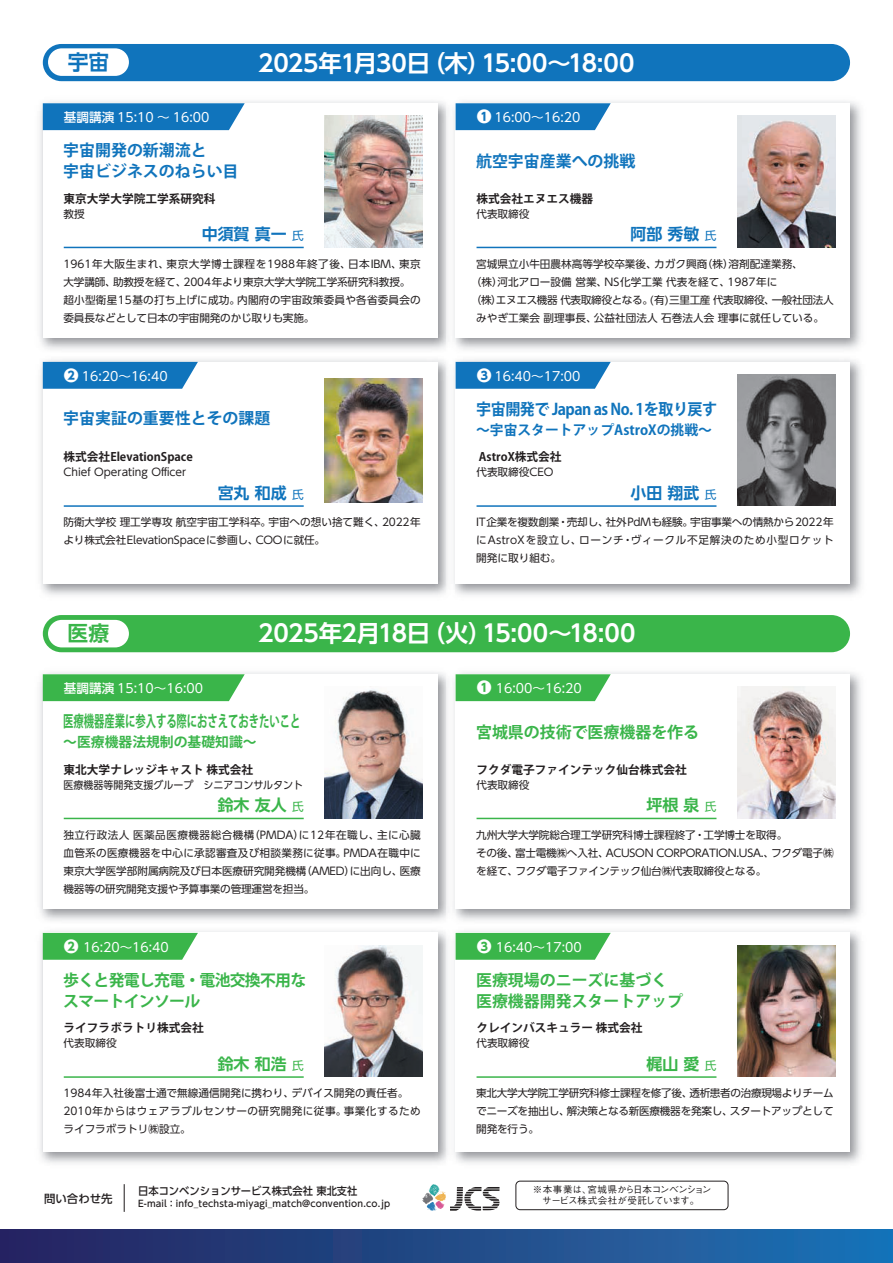
<style>
.page{position:relative;width:893px;height:1263px;background:#fff}
.page>*{position:absolute;margin:0;border:0;box-sizing:border-box;transform-origin:0 0}
.t1{font:23.4px "UD Shin Go Pr 6 N De Bold 90 msp RKSJ H";letter-spacing:-.01em;color:#fff}
.t2{font:20.85px "UD Shin Go Pr 6 N De Bold 90 msp RKSJ H";color:#1074bc}
.t3{font:20.85px "UD Shin Go Pr 6 N De Bold 90 msp RKSJ H";color:#3ab54a}
.t4{font:15.9px/21px "Koz Go Pr 6 N Bold 90 msp RKSJ H";color:#1074bc}
.t5{font:15.9px/21px "Koz Go Pr 6 N Bold 90 msp RKSJ H";letter-spacing:-.005em;color:#3ab54a}
.t6{font:15.9px/21px "Koz Go Pr 6 N Bold 90 msp RKSJ H";letter-spacing:-.05em;color:#3ab54a}
.t7{font:15.9px "Koz Go Pr 6 N Bold 90 msp RKSJ H";letter-spacing:-.005em;color:#3ab54a;scale:.65 1}
.t8{font:15.9px "UD Shin Go Pr 6 N De Bold 90 msp RKSJ H";color:#1074bc}
.t9{font:15.9px "Koz Go Pr 6 N Bold 90 msp RKSJ H";letter-spacing:-.035em;color:#1074bc;scale:.95 1}
.t10{font:15.9px "UD Shin Go Pr 6 N De Bold 90 msp RKSJ H";color:#3ab54a}
.t11{font:13.8px "Koz Go Pr 6 N Bold 90 msp RKSJ H";color:#1074bc}
.t12{font:13.8px "Koz Go Pr 6 N Bold 90 msp RKSJ H";color:#3ab54a}
.t13{font:12.6px "UD Shin Go Pro Regular 90 msp RKSJ H";color:#fff}
.t14{font:11.7px "Koz Go Pr 6 N Bold 90 msp RKSJ H";color:#231f20}
.t15{font:11.4px "UD Shin Go Pr 6 N Medium 90 msp RKSJ H";color:#231f20}
.t16{font:10.8px "UD Shin Go Pr 6 N Medium 90 msp RKSJ H";color:#231f20;scale:.95 1}
.t17{font:10.65px/18px "UD Shin Go Pr 6 N Regular 90 msp RKSJ H";color:#231f20}
.t18{font:10.65px "UD Shin Go Pr 6 N Regular 90 msp RKSJ H";letter-spacing:-.035em;color:#231f20}
.t19{font:10.65px "UD Shin Go Pr 6 N Regular 90 msp RKSJ H";color:#231f20;scale:.94 1}
.t20{font:9.6px "Gothic BBB Pro Medium 90 msp RKSJ H";letter-spacing:-.05em;color:#231f20}
.t21{font:9.15px "UD Shin Go Pr 6 N Medium 90 msp RKSJ H";letter-spacing:.02em;color:#231f20}
.s1{font-family:"UD Shin Go Pro Medium 90 msp RKSJ H"}
.s2{font-family:"UD Shin Go Pr 6 N Heavy 90 msp RKSJ H";font-size:14.85px}
.s3{font-family:"UD Shin Go Pr 6 N Regular 90 msp RKSJ H";font-size:11.7px}
</style>
<div class="page">
<div style="left:0;top:1230px;width:892px;height:32px;background:linear-gradient(to right,#26225e,#1d73b5)"></div>
<div style="left:43px;top:44px;width:807px;height:37px;background:#1074bc;border-radius:19px"></div>
<div style="left:43px;top:615px;width:807px;height:37px;background:#3ab54a;border-radius:19px"></div>
<div style="left:48px;top:48px;width:81px;height:28px;background:#fff;border-radius:14px"></div>
<div style="left:48px;top:620px;width:81px;height:27px;background:#fff;border-radius:14px"></div>
<svg style="left:422px;top:1184px;width:78px;height:27px"></svg>
<div style="left:516px;top:1181px;width:212px;height:29px;border:1px solid #231f20;border-radius:4px"></div>
<svg style="left:124px;top:1184px;width:1px;height:28px"></svg>
<img style="left:40px;top:101px;width:821px;height:249px">
<div style="left:43px;top:103px;width:394px;height:235px;background:#fff"></div>
<svg style="left:43px;top:103px;width:202px;height:27px;background:#1c7bbf"></svg>
<img style="left:325px;top:116px;width:97px;height:131px">
<hr style="left:64px;top:247px;width:240px;height:1px;background:#1074bc">
<img style="left:446px;top:101px;width:9px;height:249px">
<div style="left:456px;top:103px;width:394px;height:235px;background:#fff"></div>
<svg style="left:456px;top:103px;width:155px;height:27px;background:#1e7cc0"></svg>
<img style="left:737px;top:116px;width:98px;height:131px">
<hr style="left:476px;top:247px;width:240px;height:1px;background:#1074bc">
<img style="left:40px;top:359px;width:407px;height:236px">
<div style="left:43px;top:362px;width:394px;height:222px;background:#fff"></div>
<svg style="left:43px;top:362px;width:155px;height:27px;background:#1e7cc0"></svg>
<img style="left:325px;top:379px;width:97px;height:123px">
<hr style="left:64px;top:505px;width:240px;height:2px;background:#1074bc">
<img style="left:455px;top:359px;width:407px;height:236px">
<div style="left:456px;top:362px;width:394px;height:222px;background:#fff"></div>
<svg style="left:456px;top:362px;width:155px;height:27px;background:#1e7cc0"></svg>
<img style="left:737px;top:374px;width:98px;height:132px">
<hr style="left:476px;top:505px;width:240px;height:2px;background:#1074bc">
<img style="left:40px;top:672px;width:821px;height:249px">
<div style="left:43px;top:674px;width:394px;height:235px;background:#fff"></div>
<svg style="left:43px;top:674px;width:202px;height:27px;background:#43b853"></svg>
<img style="left:325px;top:689px;width:97px;height:129px">
<hr style="left:64px;top:818px;width:240px;height:1px;background:#3ab54a">
<img style="left:446px;top:672px;width:9px;height:249px">
<div style="left:456px;top:674px;width:394px;height:235px;background:#fff"></div>
<svg style="left:456px;top:674px;width:155px;height:27px;background:#46b955"></svg>
<hr style="left:476px;top:818px;width:240px;height:1px;background:#3ab54a">
<img style="left:40px;top:930px;width:407px;height:233px">
<div style="left:43px;top:933px;width:394px;height:219px;background:#fff"></div>
<svg style="left:43px;top:933px;width:155px;height:27px;background:#45b954"></svg>
<img style="left:325px;top:945px;width:97px;height:132px">
<hr style="left:64px;top:1076px;width:240px;height:2px;background:#3ab54a">
<img style="left:455px;top:931px;width:406px;height:232px">
<img style="left:447px;top:939px;width:8px;height:215px">
<div style="left:456px;top:933px;width:394px;height:219px;background:#fff"></div>
<svg style="left:456px;top:933px;width:155px;height:27px;background:#46b955"></svg>
<img style="left:737px;top:945px;width:98px;height:132px">
<hr style="left:476px;top:1076px;width:240px;height:2px;background:#3ab54a">
<img style="left:737px;top:687px;width:98px;height:131px">
<h2 class="t2" style="left:68px;top:54px;width:43px">宇宙</h2>
<p class="t13" style="left:64px;top:112px;width:147px"><span class="s1">基調講演</span> 15:10 ～ 16:00</p>
<h3 class="t4" style="left:63px;top:142px;width:177px">宇宙開発の新潮流と<br>宇宙ビジネスのねらい目</h3>
<h1 class="t1" style="left:258px;top:55px;width:378px">2025年1月30日（木）15:00～18:00</h1>
<p class="t13" style="left:477px;top:112px;width:105px"><span class="s2">❶</span> 16:00～16:20</p>
<h3 class="t4" style="left:476px;top:153px;width:161px">航空宇宙産業への挑戦</h3>
<p class="t14" style="left:64px;top:194px;width:153px">東京大学大学院工学系研究科</p>
<p class="t17" style="left:64px;top:206px;width:23px">教授</p>
<h3 class="t8" style="left:202px;top:228px;width:103px">中須賀 真一 <span class="s3">氏</span></h3>
<p class="t14" style="left:476px;top:194px;width:118px">株式会社エヌエス機器</p>
<p class="t17" style="left:476px;top:206px;width:55px">代表取締役</p>
<h3 class="t8" style="left:630px;top:228px;width:88px">阿部 秀敏 <span class="s3">氏</span></h3>
<p class="t17" style="left:63px;top:256px;width:359px">1961年大阪生まれ、東京大学博士課程を1988年終了後、日本IBM、東京大学講師、助教授を経て、2004年より東京大学大学院工学系研究科教授。超小型衛星15基の打ち上げに成功。内閣府の宇宙政策委員や各省委員会の委員長などとして日本の宇宙開発のかじ取りも実施。</p>
<p class="t17" style="left:476px;top:256px;width:328px">宮城県立小牛田農林高等学校卒業後、カガク興商（株）溶剤配達業務、</p>
<p class="t17" style="left:471px;top:274px;width:308px">（株）河北アロー設備 営業、NS化学工業 代表を経て、1987年に</p>
<p class="t18" style="left:471px;top:296px;width:364px">（株）エヌエス機器 代表取締役となる。(有)三里工産 代表取締役、一般社団法人</p>
<p class="t17" style="left:476px;top:310px;width:349px">みやぎ工業会 副理事長、公益社団法人 石巻法人会 理事に就任している。</p>
<p class="t13" style="left:64px;top:371px;width:105px"><span class="s2">❷</span> 16:20～16:40</p>
<p class="t13" style="left:477px;top:371px;width:105px"><span class="s2">❸</span> 16:40～17:00</p>
<h3 class="t4" style="left:63px;top:410px;width:209px">宇宙実証の重要性とその課題</h3>
<h3 class="t9" style="left:476px;top:403px;width:256px">宇宙開発で Japan as No. 1を取り戻す</h3>
<p class="t11" style="left:476px;top:424px;width:237px">～宇宙スタートアップAstroXの挑戦～</p>
<p class="t14" style="left:64px;top:452px;width:131px">株式会社ElevationSpace</p>
<p class="t17" style="left:64px;top:465px;width:124px">Chief Operating Officer</p>
<p class="t14" style="left:479px;top:452px;width:84px">AstroX株式会社</p>
<p class="t17" style="left:476px;top:465px;width:79px">代表取締役CEO</p>
<h3 class="t8" style="left:218px;top:487px;width:88px">宮丸 和成 <span class="s3">氏</span></h3>
<h3 class="t8" style="left:630px;top:487px;width:88px">小田 翔武 <span class="s3">氏</span></h3>
<p class="t17" style="left:63px;top:515px;width:359px">防衛大学校 理工学専攻 航空宇宙工学科卒。宇宙への想い捨て難く、2022年より株式会社ElevationSpaceに参画し、COOに就任。</p>
<p class="t17" style="left:476px;top:515px;width:359px;text-align:justify">IT企業を複数創業・売却し、社外PdMも経験。宇宙事業への情熱から2022年にAstroXを設立し、ローンチ・ヴィークル不足解決のため小型ロケット開発に取り組む。</p>
<h2 class="t3" style="left:68px;top:626px;width:43px">医療</h2>
<p class="t13" style="left:64px;top:683px;width:141px"><span class="s1">基調講演</span> 15:10～16:00</p>
<h1 class="t1" style="left:258px;top:624px;width:379px">2025年2月18日（火）15:00～18:00</h1>
<p class="t13" style="left:477px;top:683px;width:106px"><span class="s2">❶</span> 16:00～16:20</p>
<h3 class="t7" style="left:63px;top:716px;width:366px">医療機器産業に参入する際におさえておきたいこと</h3>
<p class="t12" style="left:63px;top:737px;width:195px">～医療機器法規制の基礎知識～</p>
<h3 class="t5" style="left:476px;top:724px;width:225px">宮城県の技術で医療機器を作る</h3>
<p class="t14" style="left:64px;top:765px;width:191px">東北大学ナレッジキャスト 株式会社</p>
<p class="t19" style="left:64px;top:781px;width:256px">医療機器等開発支援グループ　シニアコンサルタント</p>
<h3 class="t10" style="left:218px;top:799px;width:88px">鈴木 友人 <span class="s3">氏</span></h3>
<p class="t14" style="left:476px;top:765px;width:212px">フクダ電子ファインテック仙台株式会社</p>
<p class="t17" style="left:476px;top:777px;width:55px">代表取締役</p>
<h3 class="t10" style="left:646px;top:799px;width:72px">坪根 泉 <span class="s3">氏</span></h3>
<p class="t17" style="left:63px;top:827px;width:359px;text-align:justify">独立行政法人 医薬品医療機器総合機構（PMDA）に12年在職し、主に心臓血管系の医療機器を中心に承認審査及び相談業務に従事。PMDA在職中に東京大学医学部附属病院及び日本医療研究開発機構（AMED）に出向し、医療機器等の研究開発支援や予算事業の管理運営を担当。</p>
<p class="t17" style="left:476px;top:827px;width:359px">九州大学大学院総合理工学研究科博士課程終了・工学博士を取得。<br>その後、富士電機㈱へ入社、ACUSON CORPORATION.USA.、フクダ電子㈱を経て、フクダ電子ファインテック仙台㈱代表取締役となる。</p>
<p class="t13" style="left:64px;top:942px;width:106px"><span class="s2">❷</span> 16:20～16:40</p>
<p class="t13" style="left:477px;top:942px;width:106px"><span class="s2">❸</span> 16:40～17:00</p>
<h3 class="t6" style="left:63px;top:972px;width:244px">歩くと発電し充電・電池交換不用なスマートインソール</h3>
<h3 class="t5" style="left:476px;top:972px;width:209px">医療現場のニーズに基づく医療機器開発スタートアップ</h3>
<p class="t14" style="left:64px;top:1023px;width:142px">ライフラボラトリ株式会社</p>
<p class="t17" style="left:64px;top:1036px;width:55px">代表取締役</p>
<p class="t14" style="left:476px;top:1023px;width:168px">クレインバスキュラー 株式会社</p>
<p class="t17" style="left:476px;top:1036px;width:55px">代表取締役</p>
<h3 class="t10" style="left:218px;top:1058px;width:88px">鈴木 和浩 <span class="s3">氏</span></h3>
<h3 class="t10" style="left:646px;top:1058px;width:72px">梶山 愛 <span class="s3">氏</span></h3>
<p class="t17" style="left:63px;top:1086px;width:359px">1984年入社後富士通で無線通信開発に携わり、デバイス開発の責任者。<br>2010年からはウェアラブルセンサーの研究開発に従事。事業化するためライフラボラトリ㈱設立。</p>
<p class="t17" style="left:476px;top:1086px;width:359px;text-align:justify">東北大学大学院工学研究科修士課程を修了後、透析患者の治療現場よりチームでニーズを抽出し、解決策となる新医療機器を発案し、スタートアップとして開発を行う。</p>
<p class="t20" style="left:533px;top:1186px;width:180px">※本事業は、宮城県から日本コンベンション</p>
<p class="t16" style="left:138px;top:1187px;width:232px">日本コンベンションサービス株式会社 東北支社</p>
<p class="t21" style="left:138px;top:1200px;width:254px">E-mail：info_techsta-miyagi_match@convention.co.jp</p>
<p class="t15" style="left:44px;top:1195px;width:70px">問い合わせ先</p>
<p class="t20" style="left:533px;top:1197px;width:168px">　サービス株式会社が受託しています。</p>
</div>
